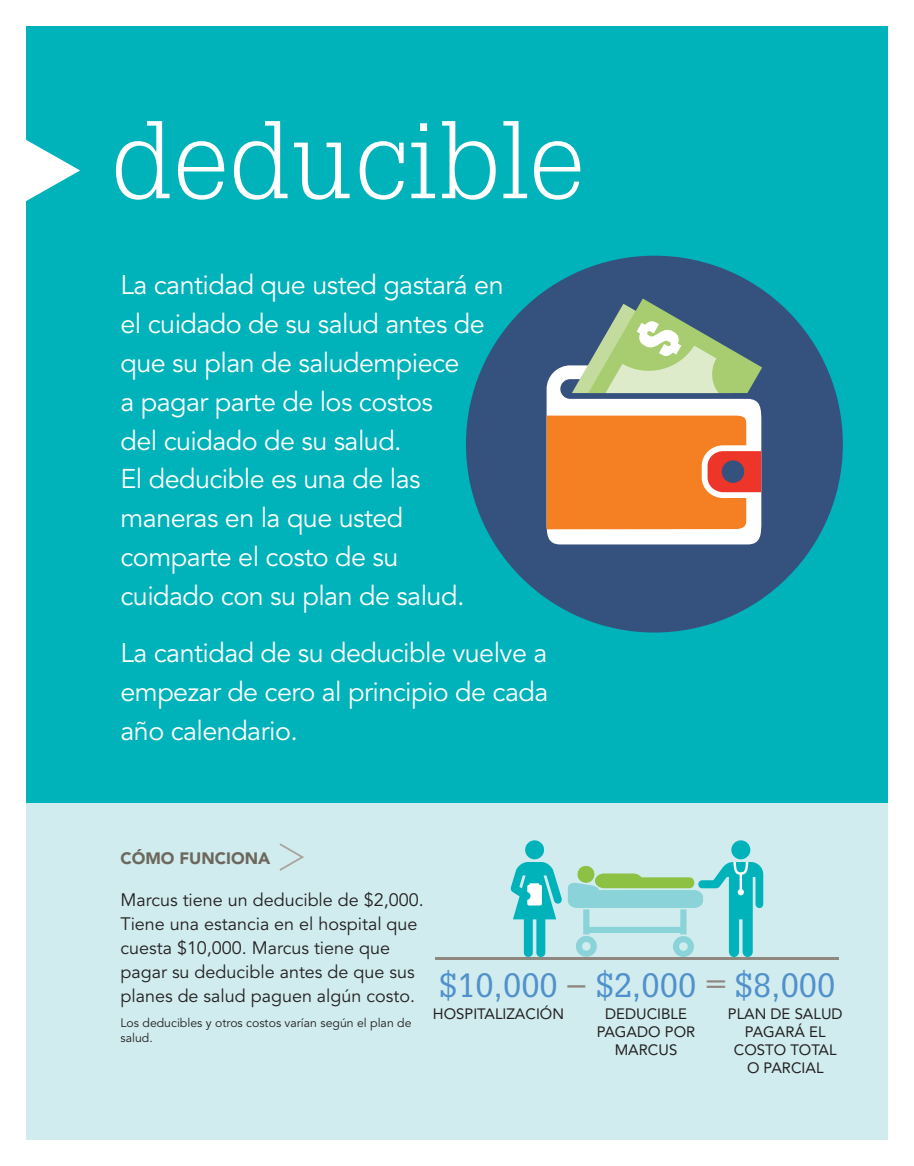
<style>
.page{position:relative;width:914px;height:1166px;background:#fff}
.page>*{position:absolute;margin:0;border:0;box-sizing:border-box;transform-origin:0 0}
.Term{font:300 107.62px "Glypha LT Std";letter-spacing:.02em;color:#fff}
.Caption_Big_Number{font:32.9px "Glypha LT Std";color:#5090cc}
.Definition{font:26.95px/38.9px "Avenir LT Std";letter-spacing:-.02em;color:#fff}
.Text_12_16{font:17.85px/24px "Avenir LT Std";color:#231f20}
.t1{font:900 16.45px "Avenir LT Std";color:#6d685e}
.Caption_CAPS{font:14.88px/17.8px "Avenir LT Std";color:#231f20;text-align:center}
.Footnotes{font:12.25px/15.8px "Avenir LT Std";color:#231f20}
.s1{font-family:"Avenir LT Std";font-size:35.88px;color:#8f8881}
</style>
<div class="page">
<div style="left:26px;top:26px;width:861px;height:1113px;background:#00b2b9"></div>
<div style="left:26px;top:803px;width:861px;height:336px;background:#d0ecee"></div>
<svg style="left:279px;top:843px;width:25px;height:28px"></svg>
<svg style="left:26px;top:140px;width:54px;height:61px"></svg>
<div style="left:466px;top:256px;width:376px;height:376px;background:#35517e;border-radius:50%"></div>
<svg style="left:546px;top:298px;width:216px;height:246px"></svg>
<hr style="left:435px;top:957px;width:403px;height:3px;background:#8f8881">
<div style="left:731px;top:840px;width:19px;height:19px;background:#00b2b9;border-radius:50%"></div>
<div style="left:525px;top:840px;width:19px;height:19px;background:#00b2b9;border-radius:50%"></div>
<svg style="left:510px;top:862px;width:253px;height:95px"></svg>
<p class="Term" style="left:112px;top:99px;width:473px">deducible</p>
<p class="Definition" style="left:120px;top:266px;width:384px">La cantidad que usted gastará en el cuidado de su salud antes de que su plan de saludempiece<br>a pagar parte de los costos<br>del cuidado de su salud.<br>El deducible es una de las maneras en la que usted comparte el costo de su<br>cuidado con su plan de salud.</p>
<p class="Definition" style="left:120px;top:634px;width:429px;text-align:justify">La cantidad de su deducible vuelve a empezar de cero al principio de cada año calendario.</p>
<p class="t1" style="left:120px;top:848px;width:151px">CÓMO FUNCIONA</p>
<p class="Text_12_16" style="left:120px;top:888px;width:305px">Marcus tiene un deducible de $2,000.<br>Tiene una estancia en el hospital que cuesta $10,000. Marcus tiene que pagar su deducible antes de que sus planes de salud paguen algún costo.</p>
<p class="Footnotes" style="left:120px;top:1015px;width:292px">Los deducibles y otros costos varían según el plan de salud.</p>
<p class="Caption_Big_Number" style="left:439px;top:965px;width:398px">$10,000 <span class="s1">–</span> $2,000 <span class="s1">=</span> $8,000</p>
<p class="Caption_CAPS" style="left:433px;top:1005px;width:133px">HOSPITALIZACIÓN</p>
<p class="Caption_CAPS" style="left:596px;top:1005px;width:100px">DEDUCIBLE<br>PAGADO POR<br>MARCUS</p>
<p class="Caption_CAPS" style="left:728px;top:1005px;width:116px">PLAN DE SALUD<br>PAGARÁ EL<br>COSTO TOTAL<br>O PARCIAL</p>
</div>
